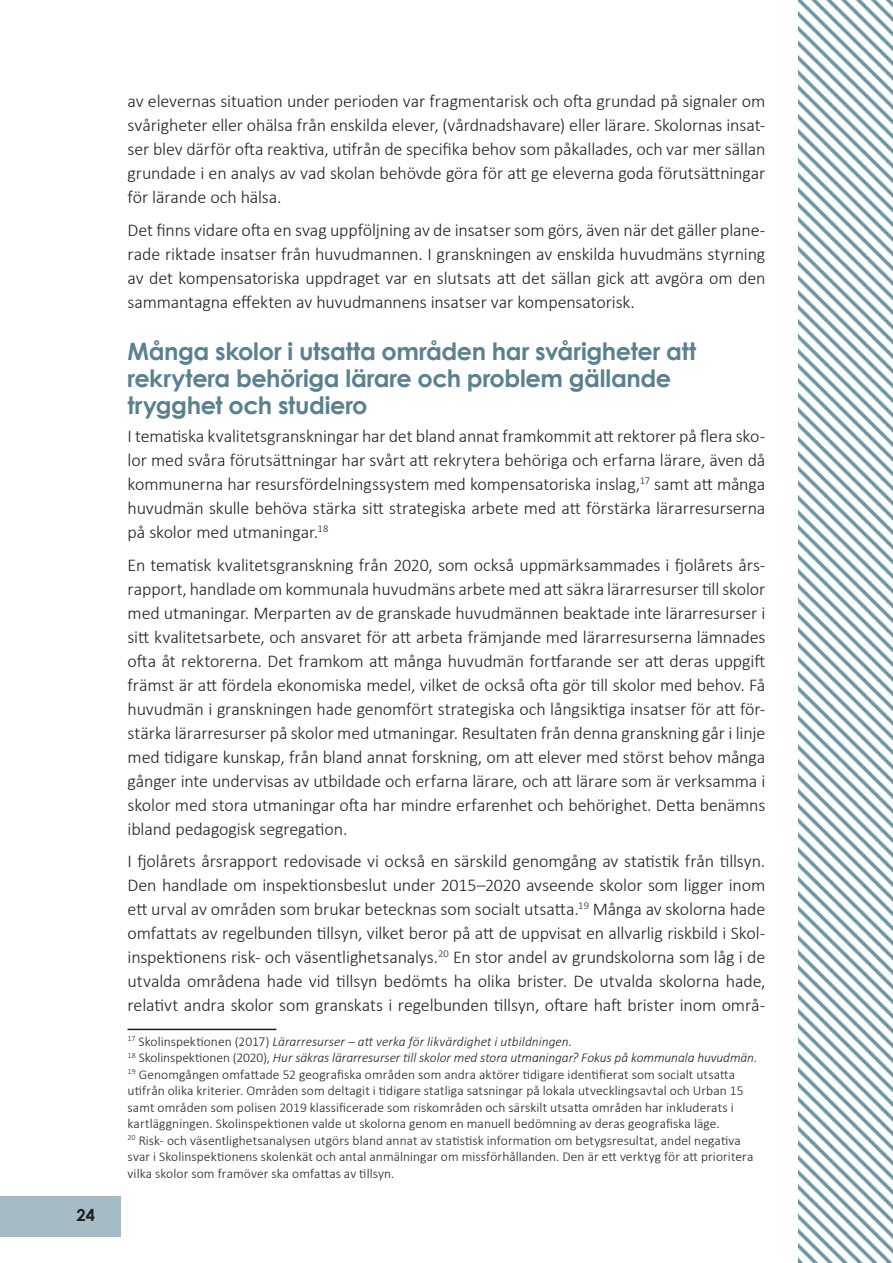
<style>
.page{position:relative;width:893px;height:1263px;background:#fff}
.page>*{position:absolute;margin:0;border:0;box-sizing:border-box;transform-origin:0 0}
.t1{font:700 24px/27px "Century Gothic";letter-spacing:-.015em;color:#5a818f}
.t2{font:300 18px/24px "Calibri";letter-spacing:-.01em;color:#231f20;text-align:justify}
.t3{font:700 16.5px "Century Gothic";color:#231f20}
.t4{font:300 13.5px/16.5px "Calibri";letter-spacing:.005em;color:#231f20}
.s1{font-style:italic}
</style>
<div class="page">
<div style="left:0;top:1196px;width:121px;height:41px;background:#a5bbc5"></div>
<hr style="left:128px;top:1029px;width:148px;height:1px;background:#231f20">
<img style="left:798px;top:0;width:95px;height:1263px">
<p class="t3" style="left:77px;top:1202px;width:20px">24</p>
<p class="t2" style="left:128px;top:89px;width:639px">av elevernas situation under perioden var fragmentarisk och ofta grundad på signaler om svårigheter eller ohälsa från enskilda elever, (vårdnadshavare) eller lärare. Skolornas insat&shy;ser blev därför ofta reaktiva, utifrån de specifika behov som påkallades, och var mer sällan grundade i en analys av vad skolan behövde göra för att ge eleverna goda förutsättningar för lärande och hälsa.</p>
<p class="t2" style="left:128px;top:217px;width:639px">Det finns vidare ofta en svag uppföljning av de insatser som görs, även när det gäller plane&shy;rade riktade insatser från huvudmannen. I granskningen av enskilda huvudmäns styrning av det kompensatoriska uppdraget var en slutsats att det sällan gick att avgöra om den sammantagna effekten av huvudmannens insatser var kompensatorisk.</p>
<h2 class="t1" style="left:128px;top:337px;width:570px">Många skolor i utsatta områden har svårigheter att rekrytera behöriga lärare och problem gällande trygghet och studiero</h2>
<p class="t2" style="left:128px;top:424px;width:639px">I tematiska kvalitetsgranskningar har det bland annat framkommit att rektorer på flera sko&shy;lor med svåra förutsättningar har svårt att rekrytera behöriga och erfarna lärare, även då kommunerna har resursfördelningssystem med kompensatoriska inslag,<sup>17</sup> samt att många huvudmän skulle behöva stärka sitt strategiska arbete med att förstärka lärarresurserna på skolor med utmaningar.<sup>18</sup></p>
<p class="t2" style="left:128px;top:553px;width:639px">En tematisk kvalitetsgranskning från 2020, som också uppmärksammades i fjolårets års&shy;rapport, handlade om kommunala huvudmäns arbete med att säkra lärarresurser till skolor med utmaningar. Merparten av de granskade huvudmännen beaktade inte lärarresurser i sitt kvalitetsarbete, och ansvaret för att arbeta främjande med lärarresurserna lämnades ofta åt rektorerna. Det framkom att många huvudmän fortfarande ser att deras uppgift främst är att fördela ekonomiska medel, vilket de också ofta gör till skolor med behov. Få huvudmän i granskningen hade genomfört strategiska och långsiktiga insatser för att för&shy;stärka lärarresurser på skolor med utmaningar. Resultaten från denna granskning går i linje med tidigare kunskap, från bland annat forskning, om att elever med störst behov många gånger inte undervisas av utbildade och erfarna lärare, och att lärare som är verksamma i skolor med stora utmaningar ofta har mindre erfarenhet och behörighet. Detta benämns ibland pedagogisk segregation.</p>
<p class="t2" style="left:128px;top:849px;width:639px">I fjolårets årsrapport redovisade vi också en särskild genomgång av statistik från tillsyn.<br>Den handlade om inspektionsbeslut under 2015–2020 avseende skolor som ligger inom ett urval av områden som brukar betecknas som socialt utsatta.<sup>19</sup> Många av skolorna hade omfattats av regelbunden tillsyn, vilket beror på att de uppvisat en allvarlig riskbild i Skol&shy;inspektionens risk- och väsentlighetsanalys.<sup>20</sup> En stor andel av grundskolorna som låg i de utvalda områdena hade vid tillsyn bedömts ha olika brister. De utvalda skolorna hade, relativt andra skolor som granskats i regelbunden tillsyn, oftare haft brister inom områ-</p>
<p class="t4" style="left:128px;top:1033px;width:631px"><sup>17</sup> Skolinspektionen (2017) <span class="s1">Lärarresurser – att verka för likvärdighet i utbildningen.<br></span><sup>18</sup> Skolinspektionen (2020), <span class="s1">Hur säkras lärarresurser till skolor med stora utmaningar? Fokus på kommunala huvudmän.<br></span><sup>19</sup> Genomgången omfattade 52 geografiska områden som andra aktörer tidigare identifierat som socialt utsatta utifrån olika kriterier. Områden som deltagit i tidigare statliga satsningar på lokala utvecklingsavtal och Urban 15 samt områden som polisen 2019 klassificerade som riskområden och särskilt utsatta områden har inkluderats i kartläggningen. Skolinspektionen valde ut skolorna genom en manuell bedömning av deras geografiska läge.<br><sup>20</sup> Risk- och väsentlighetsanalysen utgörs bland annat av statistisk information om betygsresultat, andel negativa svar i Skolinspektionens skolenkät och antal anmälningar om missförhållanden. Den är ett verktyg för att prioritera vilka skolor som framöver ska omfattas av tillsyn.</p>
</div>
